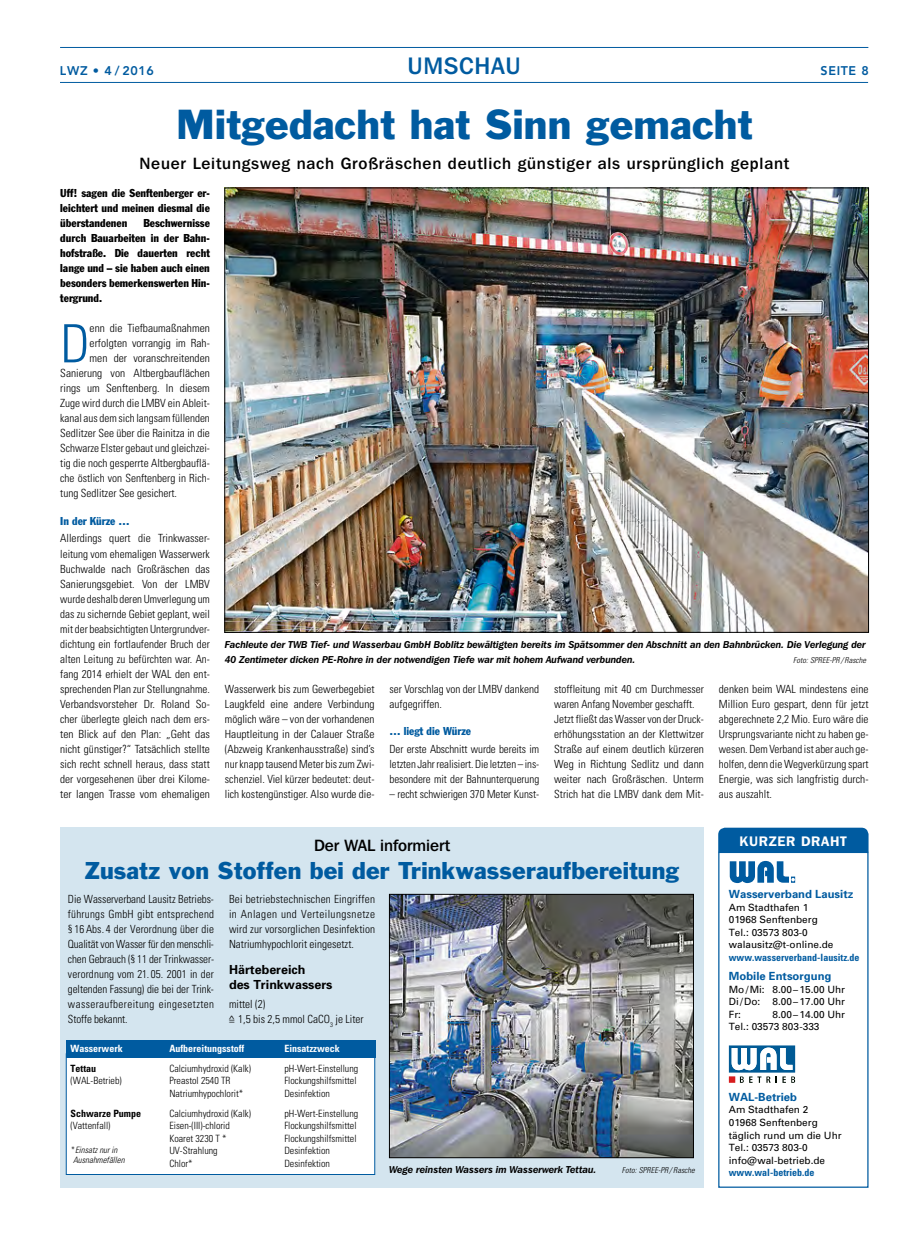
<style>
.page{position:relative;width:904px;height:1241px;background:#fff}
.page>*{position:absolute;margin:0;border:0;box-sizing:border-box;transform-origin:0 0}
.t1{font:300 condensed 52.75px "Univers";color:#005ba0}
.t2{font:38.75px "Franklin Gothic";letter-spacing:.005em;color:#005ba0}
.t3{font:500 23.75px "Franklin Gothic IT Cby BT";letter-spacing:.025em;color:#005ba0}
.t4{font:22.5px "Franklin Gothic";letter-spacing:.005em;color:#005ba0}
.t5{font:500 16.25px "Franklin Gothic IT Cby BT";letter-spacing:.05em;color:#000}
.t6{font:500 16.25px "Franklin Gothic IT Cby BT";color:#000}
.t7{font:600 13.75px "Franklin Gothic IT Cby BT";letter-spacing:.055em;color:#fff}
.t8{font:700 12.5px/15px "Univers";color:#000}
.t9{font:800 12.5px "Avenir";letter-spacing:.05em;color:#005ba0}
.t10{font:300 condensed 11.25px/15px "Univers";color:#000;text-align:justify}
.t11{font:condensed 11.25px/15px "Franklin Gothic";color:#000;text-align:justify}
.t12{font:700 11.25px "Univers";color:#005ba0}
.t13{font:condensed 11.25px "Franklin Gothic";color:#005ba0}
.t14{font:300 condensed 10px "Univers";color:#000}
.t15{font:10px/12.5px "Univers";color:#000}
.t16{font:italic 600 10px/15px "Franklin Gothic IT Cby BT";letter-spacing:-.005em;color:#000;scale:.96 1}
.t17{font:700 condensed 10px "Univers";color:#005ba0}
.t18{font:700 condensed 10px "Univers";color:#fff}
.t19{font:italic 600 10px "Franklin Gothic IT Cby BT";letter-spacing:-.005em;color:#000}
.t20{font:700 condensed 10px "Univers";color:#000}
.t21{font:italic 300 condensed 8.75px/9.8px "Univers";color:#000}
.t22{font:italic 300 condensed 8.12px "Univers";letter-spacing:.01em;color:#000}
.s1{font-size:9px}
.s2{font-style:normal}
</style>
<div class="page">
<hr style="left:60px;top:47px;width:808px;height:1px;background:#005ba0">
<hr style="left:60px;top:82px;width:808px;height:1px;background:#005ba0">
<div style="left:718px;top:851px;width:150px;height:336px;border:1px solid #005ba0"></div>
<div style="left:718px;top:827px;width:150px;height:25px;background:#005ba0"></div>
<svg style="left:729px;top:860px;width:66px;height:22px"></svg>
<svg style="left:728px;top:1045px;width:67px;height:37px"></svg>
<div style="left:60px;top:827px;width:644px;height:360px;background:#d4e5ef"></div>
<div style="left:66px;top:1053px;width:309px;height:121px;background:#fff"></div>
<div style="left:66px;top:1039px;width:309px;height:18px;background:#005ba0"></div>
<img style="left:391px;top:896px;width:300px;height:259px">
<div style="left:389px;top:894px;width:304px;height:263px;border:1px solid #000"></div>
<img style="left:226px;top:190px;width:640px;height:440px">
<p class="t9" style="left:60px;top:63px;width:95px">LWZ • 4 / 2016</p>
<h3 class="t3" style="left:407px;top:51px;width:115px">UMSCHAU</h3>
<p class="t9" style="left:820px;top:63px;width:50px">SEITE 8</p>
<h2 class="t2" style="left:176px;top:99px;width:578px">Mitgedacht hat Sinn gemacht</h2>
<h3 class="t5" style="left:139px;top:153px;width:651px">Neuer Leitungsweg nach Großräschen deutlich günstiger als ursprünglich geplant</h3>
<p class="t11" style="left:60px;top:185px;width:151px">Uff! sagen die Senftenberger er&shy;leichtert und meinen diesmal die überstandenen</p>
<p class="t11" style="left:60px;top:215px;width:151px;text-indent:83px">Beschwernisse durch Bauarbeiten in der Bahn&shy;hofstraße. Die dauerten recht lange und – sie haben auch einen besonders bemerkenswerten Hin&shy;tergrund.</p>
<h1 class="t1" style="left:60px;top:312px;width:31px">D</h1>
<p class="t10" style="left:90px;top:321px;width:122px">enn die Tiefbaumaßnahmen</p>
<p class="t10" style="left:90px;top:336px;width:122px">erfolgten vorrangig im Rah-</p>
<p class="t10" style="left:90px;top:351px;width:122px">men der voranschreitenden</p>
<p class="t10" style="left:60px;top:366px;width:151px">Sanierung von Altbergbauflächen</p>
<p class="t10" style="left:60px;top:381px;width:151px">rings um Senftenberg. In diesem</p>
<p class="t10" style="left:60px;top:396px;width:151px">Zuge wird durch die LMBV ein Ableit-</p>
<p class="t10" style="left:60px;top:411px;width:151px">kanal aus dem sich langsam füllenden</p>
<p class="t10" style="left:60px;top:426px;width:151px">Sedlitzer See über die Rainitza in die</p>
<p class="t10" style="left:60px;top:441px;width:151px">Schwarze Elster gebaut und gleichzei-</p>
<p class="t10" style="left:60px;top:456px;width:151px">tig die noch gesperrte Altbergbauflä-</p>
<p class="t10" style="left:60px;top:471px;width:151px">che östlich von Senftenberg in Rich-</p>
<p class="t10" style="left:60px;top:486px;width:118px">tung Sedlitzer See gesichert.</p>
<p class="t13" style="left:60px;top:514px;width:71px">In der Kürze …</p>
<p class="t10" style="left:60px;top:531px;width:151px">Allerdings quert die Trinkwasser&shy;leitung vom ehemaligen Wasserwerk Buchwalde nach Großräschen das Sanierungsgebiet. Von der LMBV wurde deshalb deren Umverlegung um das zu sichernde Gebiet geplant, weil mit der beabsichtigten Untergrundver&shy;dichtung ein fortlaufender Bruch der alten Leitung zu befürchten war. An&shy;fang 2014 erhielt der WAL den ent&shy;sprechenden Plan zur Stellungnahme.<br>Verbandsvorsteher Dr. Roland So&shy;cher überlegte gleich nach dem ers&shy;ten Blick auf den Plan: „Geht das nicht günstiger?“ Tatsächlich stellte sich recht schnell heraus, dass statt der vorgesehenen über drei Kilome&shy;ter langen Trasse vom ehemaligen</p>
<p class="t16" style="left:225px;top:636px;width:669px">Fachleute der TWB Tief- und Wasserbau GmbH Boblitz bewältigten bereits im Spätsommer den Abschnitt an den Bahnbrücken. Die Verlegung der<br>40 Zentimeter dicken PE-Rohre in der notwendigen Tiefe war mit hohem Aufwand verbunden.</p>
<p class="t22" style="left:793px;top:654px;width:74px">Foto: SPREE-PR / Rasche</p>
<p class="t10" style="left:225px;top:681px;width:151px">Wasserwerk bis zum Gewerbegebiet Laugkfeld eine andere Verbindung möglich wäre – von der vorhandenen Hauptleitung in der Calauer Straße (Abzweig Krankenhausstraße) sind’s nur knapp tausend Meter bis zum Zwi&shy;schenziel. Viel kürzer bedeutet: deut&shy;lich kostengünstiger. Also wurde die-</p>
<p class="t10" style="left:389px;top:681px;width:151px">ser Vorschlag von der LMBV dankend aufgegriffen.</p>
<p class="t13" style="left:389px;top:724px;width:83px">… liegt die Würze</p>
<p class="t10" style="left:389px;top:741px;width:151px">Der erste Abschnitt wurde bereits im letzten Jahr realisiert. Die letzten – ins&shy;besondere mit der Bahnunterquerung</p>
<p class="t10" style="left:389px;top:786px;width:151px">– recht schwierigen 370 Meter Kunst-</p>
<h3 class="t6" style="left:314px;top:834px;width:138px">Der WAL informiert</h3>
<p class="t10" style="left:554px;top:681px;width:151px;text-align:left">stoffleitung mit 40 cm Durchmesser waren Anfang November geschafft.<br>Jetzt fließt das Wasser von der Druck&shy;erhöhungsstation an der Klettwitzer Straße auf einem deutlich kürzeren Weg in Richtung Sedlitz und dann weiter nach Großräschen. Unterm Strich hat die LMBV dank dem Mit-</p>
<p class="t10" style="left:719px;top:681px;width:151px">denken beim WAL mindestens eine Million Euro gespart, denn für jetzt abgerechnete 2,2 Mio. Euro wäre die Ursprungsvariante nicht zu haben ge&shy;wesen. Dem Verband ist aber auch ge&shy;holfen, denn die Wegverkürzung spart Energie, was sich langfristig durch&shy;aus auszahlt.</p>
<p class="t7" style="left:739px;top:832px;width:109px">KURZER DRAHT</p>
<h3 class="t4" style="left:85px;top:856px;width:596px">Zusatz von Stoffen bei der Trinkwasseraufbereitung</h3>
<p class="t10" style="left:68px;top:891px;width:148px">Die Wasserverband Lausitz Betriebs&shy;führungs GmbH gibt entsprechend § 16 Abs. 4 der Verordnung über die Qualität von Wasser für den menschli&shy;chen Gebrauch (§ 11 der Trinkwasser&shy;verordnung vom 21. 05. 2001 in der geltenden Fassung) die bei der Trink&shy;wasseraufbereitung eingesetzten Stoffe bekannt.</p>
<p class="t10" style="left:229px;top:891px;width:148px">Bei betriebstechnischen Eingriffen in Anlagen und Verteilungsnetze wird zur vorsorglichen Desinfektion Natriumhypochlorit eingesetzt.</p>
<p class="t8" style="left:229px;top:961px;width:105px">Härtebereich<br>des Trinkwassers</p>
<p class="t10" style="left:228px;top:996px;width:137px">mittel (2)<br><span class="s1">^</span>= 1,5 bis 2,5 mmol CaCO<sub>3</sub> je Liter</p>
<p class="t18" style="left:71px;top:1042px;width:54px">Wasserwerk</p>
<p class="t18" style="left:169px;top:1042px;width:76px">Aufbereitungsstoff</p>
<p class="t18" style="left:284px;top:1042px;width:57px">Einsatzzweck</p>
<p class="t20" style="left:71px;top:1062px;width:27px">Tettau</p>
<p class="t14" style="left:169px;top:1062px;width:83px">Calciumhydroxid (Kalk)</p>
<p class="t14" style="left:284px;top:1062px;width:75px">pH-Wert-Einstellung</p>
<p class="t14" style="left:71px;top:1074px;width:53px">(WAL-Betrieb)</p>
<p class="t14" style="left:169px;top:1074px;width:63px">Preastol 2540 TR</p>
<p class="t14" style="left:284px;top:1074px;width:74px">Flockungshilfsmittel</p>
<p class="t14" style="left:169px;top:1087px;width:75px">Natriumhypochlorit*</p>
<p class="t14" style="left:284px;top:1087px;width:47px">Desinfektion</p>
<p class="t20" style="left:71px;top:1106px;width:72px">Schwarze Pumpe</p>
<p class="t14" style="left:169px;top:1106px;width:83px">Calciumhydroxid (Kalk)</p>
<p class="t14" style="left:284px;top:1106px;width:75px">pH-Wert-Einstellung</p>
<p class="t14" style="left:71px;top:1119px;width:41px">(Vattenfall)</p>
<p class="t14" style="left:169px;top:1119px;width:62px">Eisen-(III)-chlorid</p>
<p class="t14" style="left:284px;top:1119px;width:74px">Flockungshilfsmittel</p>
<p class="t14" style="left:169px;top:1131px;width:59px">Koaret 3230 T *</p>
<p class="t14" style="left:284px;top:1131px;width:74px">Flockungshilfsmittel</p>
<p class="t14" style="left:169px;top:1144px;width:50px">UV-Strahlung</p>
<p class="t14" style="left:284px;top:1144px;width:47px">Desinfektion</p>
<p class="t14" style="left:169px;top:1156px;width:25px">Chlor*</p>
<p class="t14" style="left:284px;top:1156px;width:47px">Desinfektion</p>
<p class="t21" style="left:71px;top:1145px;width:55px"><span class="s2">*</span>Einsatz nur in<br>Ausnahmefällen</p>
<p class="t19" style="left:389px;top:1162px;width:209px">Wege reinsten Wassers im Wasserwerk Tettau.</p>
<p class="t22" style="left:622px;top:1164px;width:74px">Foto: SPREE-PR / Rasche</p>
<p class="t12" style="left:729px;top:887px;width:126px">Wasserverband Lausitz</p>
<p class="t15" style="left:729px;top:900px;width:106px">Am Stadthafen 1<br>01968 Senftenberg<br>Tel.: 03573 803-0 walausitz@t-online.de</p>
<p class="t17" style="left:729px;top:950px;width:132px">www.wasserverband-lausitz.de</p>
<p class="t12" style="left:729px;top:969px;width:104px">Mobile Entsorgung</p>
<p class="t15" style="left:729px;top:982px;width:118px;text-align:justify">Mo/Mi: 8.00–15.00 Uhr Di/Do: 8.00–17.00 Uhr Fr:</p>
<p class="t15" style="left:729px;top:1007px;width:118px;text-indent:44px">8.00–14.00 Uhr<br>Tel.: 03573 803-333</p>
<p class="t12" style="left:729px;top:1089px;width:70px">WAL-Betrieb</p>
<p class="t15" style="left:729px;top:1103px;width:114px">Am Stadthafen 2<br>01968 Senftenberg täglich rund um die Uhr<br>Tel.: 03573 803-0 info@wal-betrieb.de</p>
<p class="t17" style="left:729px;top:1166px;width:87px">www.wal-betrieb.de</p>
</div>
